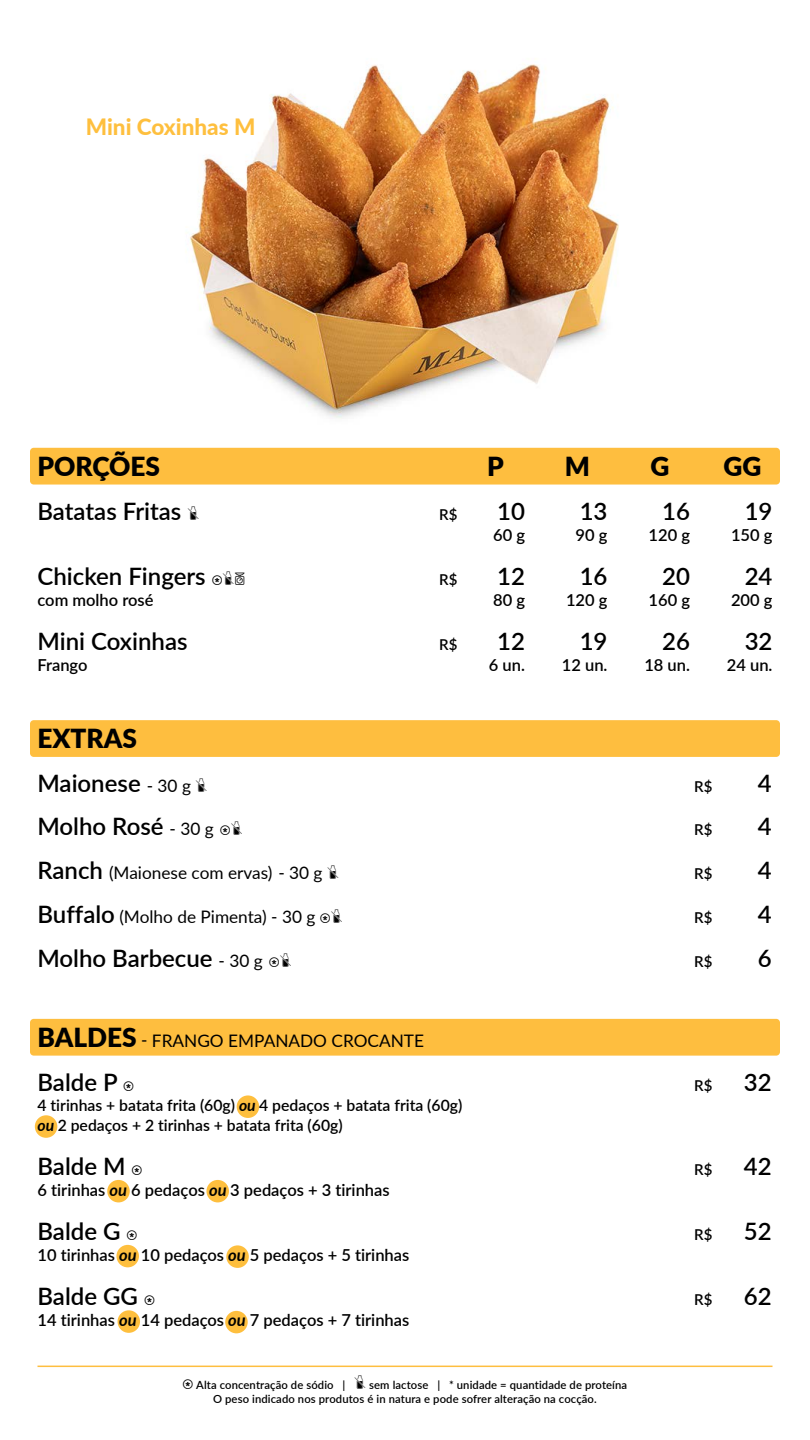
<style>
.page{position:relative;width:810px;height:1440px;background:#fff}
.page>*{position:absolute;margin:0;border:0;box-sizing:border-box;transform-origin:0 0}
.t1{font:900 26.25px "Lato";color:#000}
.t2{font:600 24px "Lato";color:#000}
.t3{font:800 22.5px "Lato";color:#febf3e}
.t4{font:17.25px "Lato";color:#000}
.t5{font:600 16.5px "Lato";color:#000}
.t6{font:600 15.75px/19.8px "Lato";color:#000}
.t7{font:600 15px "Lato";color:#000}
.t8{font:600 11.25px/13.5px "Lato";letter-spacing:.01em;color:#000;text-align:center}
.s1{font-family:"Icon Cardapio";font-weight:400;font-size:17.25px}
.s2{font-weight:400;font-size:17.25px}
.s3{font-weight:600;font-size:24px}
.s4{font-family:"Icon Cardapio"}
.s5{font-weight:900;font-size:26.25px}
.s6{font-weight:700;font-style:italic}
</style>
<div class="page">
<img style="left:190px;top:64px;width:429px;height:355px">
<hr style="left:38px;top:1366px;width:734px;height:1px;background:#febe3f">
<div style="left:30px;top:448px;width:750px;height:37px;background:#febe3f;border-radius:4px"></div>
<div style="left:30px;top:1019px;width:750px;height:37px;background:#febe3f;border-radius:4px"></div>
<div style="left:30px;top:720px;width:750px;height:37px;background:#febe3f;border-radius:4px"></div>
<div style="left:35px;top:1115px;width:22px;height:23px;background:#febf3e;border-radius:50%"></div>
<div style="left:107px;top:1180px;width:23px;height:22px;background:#febf3e;border-radius:50%"></div>
<div style="left:116px;top:1245px;width:23px;height:22px;background:#febf3e;border-radius:50%"></div>
<div style="left:118px;top:1310px;width:22px;height:23px;background:#febf3e;border-radius:50%"></div>
<div style="left:225px;top:1311px;width:23px;height:22px;background:#febf3e;border-radius:50%"></div>
<div style="left:226px;top:1245px;width:23px;height:23px;background:#febf3e;border-radius:50%"></div>
<div style="left:206px;top:1180px;width:23px;height:22px;background:#febf3e;border-radius:50%"></div>
<div style="left:237px;top:1095px;width:22px;height:23px;background:#febf3e;border-radius:50%"></div>
<h3 class="t3" style="left:86px;top:110px;width:171px">Mini Coxinhas M</h3>
<h1 class="t1" style="left:38px;top:447px;width:124px">PORÇÕES</h1>
<h1 class="t1" style="left:487px;top:447px;width:18px">P</h1>
<h1 class="t1" style="left:565px;top:447px;width:27px">M</h1>
<h1 class="t1" style="left:651px;top:447px;width:20px">G</h1>
<h1 class="t1" style="left:724px;top:447px;width:39px">GG</h1>
<h2 class="t2" style="left:38px;top:494px;width:163px">Batatas Fritas <span class="s1">l</span></h2>
<p class="t7" style="left:439px;top:503px;width:20px">R$</p>
<h2 class="t2" style="left:497px;top:494px;width:29px">10</h2>
<h2 class="t2" style="left:580px;top:494px;width:29px">13</h2>
<h2 class="t2" style="left:662px;top:494px;width:29px">16</h2>
<h2 class="t2" style="left:745px;top:494px;width:29px">19</h2>
<p class="t5" style="left:493px;top:523px;width:33px">60 g</p>
<p class="t5" style="left:576px;top:523px;width:33px">90 g</p>
<p class="t5" style="left:649px;top:523px;width:43px">120 g</p>
<p class="t5" style="left:731px;top:523px;width:43px">150 g</p>
<h2 class="t2" style="left:38px;top:559px;width:209px">Chicken Fingers <span class="s1">slP</span></h2>
<p class="t7" style="left:439px;top:569px;width:20px">R$</p>
<h2 class="t2" style="left:497px;top:559px;width:29px">12</h2>
<h2 class="t2" style="left:580px;top:559px;width:29px">16</h2>
<h2 class="t2" style="left:662px;top:559px;width:29px">20</h2>
<h2 class="t2" style="left:745px;top:559px;width:29px">24</h2>
<p class="t5" style="left:38px;top:588px;width:118px">com molho rosé</p>
<p class="t5" style="left:493px;top:588px;width:33px">80 g</p>
<p class="t5" style="left:566px;top:588px;width:43px">120 g</p>
<p class="t5" style="left:649px;top:588px;width:43px">160 g</p>
<p class="t5" style="left:731px;top:588px;width:43px">200 g</p>
<h2 class="t2" style="left:38px;top:624px;width:152px">Mini Coxinhas</h2>
<p class="t7" style="left:439px;top:634px;width:20px">R$</p>
<h2 class="t2" style="left:497px;top:624px;width:29px">12</h2>
<h2 class="t2" style="left:580px;top:624px;width:29px">19</h2>
<h2 class="t2" style="left:662px;top:624px;width:29px">26</h2>
<h2 class="t2" style="left:745px;top:624px;width:29px">32</h2>
<p class="t5" style="left:38px;top:653px;width:52px">Frango</p>
<p class="t5" style="left:489px;top:653px;width:38px">6 un.</p>
<p class="t5" style="left:562px;top:653px;width:47px">12 un.</p>
<p class="t5" style="left:644px;top:653px;width:47px">18 un.</p>
<p class="t5" style="left:727px;top:653px;width:47px">24 un.</p>
<h1 class="t1" style="left:38px;top:718px;width:101px">EXTRAS</h1>
<h2 class="t2" style="left:38px;top:765px;width:171px">Maionese <span class="s2">- 30 g</span> <span class="s1">l</span></h2>
<p class="t7" style="left:694px;top:775px;width:20px">R$</p>
<h2 class="t2" style="left:758px;top:765px;width:15px">4</h2>
<h2 class="t2" style="left:38px;top:809px;width:207px">Molho Rosé <span class="s2">- 30 g</span> <span class="s1">sl</span></h2>
<p class="t7" style="left:694px;top:819px;width:20px">R$</p>
<h2 class="t2" style="left:758px;top:809px;width:15px">4</h2>
<p class="t4" style="left:38px;top:861px;width:303px"><span class="s3">Ranch</span> (Maionese com ervas) - 30 g <span class="s4">l</span></p>
<p class="t7" style="left:694px;top:863px;width:20px">R$</p>
<h2 class="t2" style="left:758px;top:853px;width:15px">4</h2>
<p class="t4" style="left:38px;top:904px;width:307px"><span class="s3">Buffalo</span> (Molho de Pimenta) - 30 g <span class="s4">sl</span></p>
<p class="t7" style="left:694px;top:907px;width:20px">R$</p>
<h2 class="t2" style="left:758px;top:897px;width:15px">4</h2>
<h2 class="t2" style="left:38px;top:941px;width:256px">Molho Barbecue <span class="s2">- 30 g</span> <span class="s1">sl</span></h2>
<p class="t7" style="left:694px;top:950px;width:20px">R$</p>
<h2 class="t2" style="left:758px;top:941px;width:15px">6</h2>
<p class="t4" style="left:38px;top:1028px;width:388px"><span class="s5">BALDES</span> - FRANGO EMPANADO CROCANTE</p>
<h2 class="t2" style="left:38px;top:1064px;width:98px">Balde P <span class="s1">s</span></h2>
<p class="t7" style="left:694px;top:1074px;width:20px">R$</p>
<h2 class="t2" style="left:744px;top:1064px;width:29px">32</h2>
<p class="t6" style="left:38px;top:1095px;width:426px">4 tirinhas + batata frita (60g) <span class="s6">ou</span> 4 pedaços + batata frita (60g) <span class="s6">ou</span> 2 pedaços + 2 tirinhas + batata frita (60g)</p>
<h2 class="t2" style="left:38px;top:1148px;width:106px">Balde M <span class="s1">s</span></h2>
<p class="t7" style="left:694px;top:1158px;width:20px">R$</p>
<h2 class="t2" style="left:744px;top:1148px;width:29px">42</h2>
<p class="t5" style="left:38px;top:1178px;width:354px">6 tirinhas <span class="s6">ou</span> 6 pedaços <span class="s6">ou</span> 3 pedaços + 3 tirinhas</p>
<h2 class="t2" style="left:38px;top:1214px;width:101px">Balde G <span class="s1">s</span></h2>
<p class="t7" style="left:694px;top:1223px;width:20px">R$</p>
<h2 class="t2" style="left:744px;top:1214px;width:29px">52</h2>
<p class="t5" style="left:38px;top:1243px;width:373px">10 tirinhas <span class="s6">ou</span> 10 pedaços <span class="s6">ou</span> 5 pedaços + 5 tirinhas</p>
<h2 class="t2" style="left:38px;top:1279px;width:119px">Balde GG <span class="s1">s</span></h2>
<p class="t7" style="left:694px;top:1289px;width:20px">R$</p>
<h2 class="t2" style="left:744px;top:1279px;width:29px">62</h2>
<p class="t5" style="left:38px;top:1308px;width:373px">14 tirinhas <span class="s6">ou</span> 14 pedaços <span class="s6">ou</span> 7 pedaços + 7 tirinhas</p>
<p class="t8" style="left:183px;top:1378px;width:446px"><span class="s1">s</span> Alta concentração de sódio | <span class="s1">l</span> sem lactose | * unidade = quantidade de proteína<br>O peso indicado nos produtos é in natura e pode sofrer alteração na cocção.</p>
</div>
